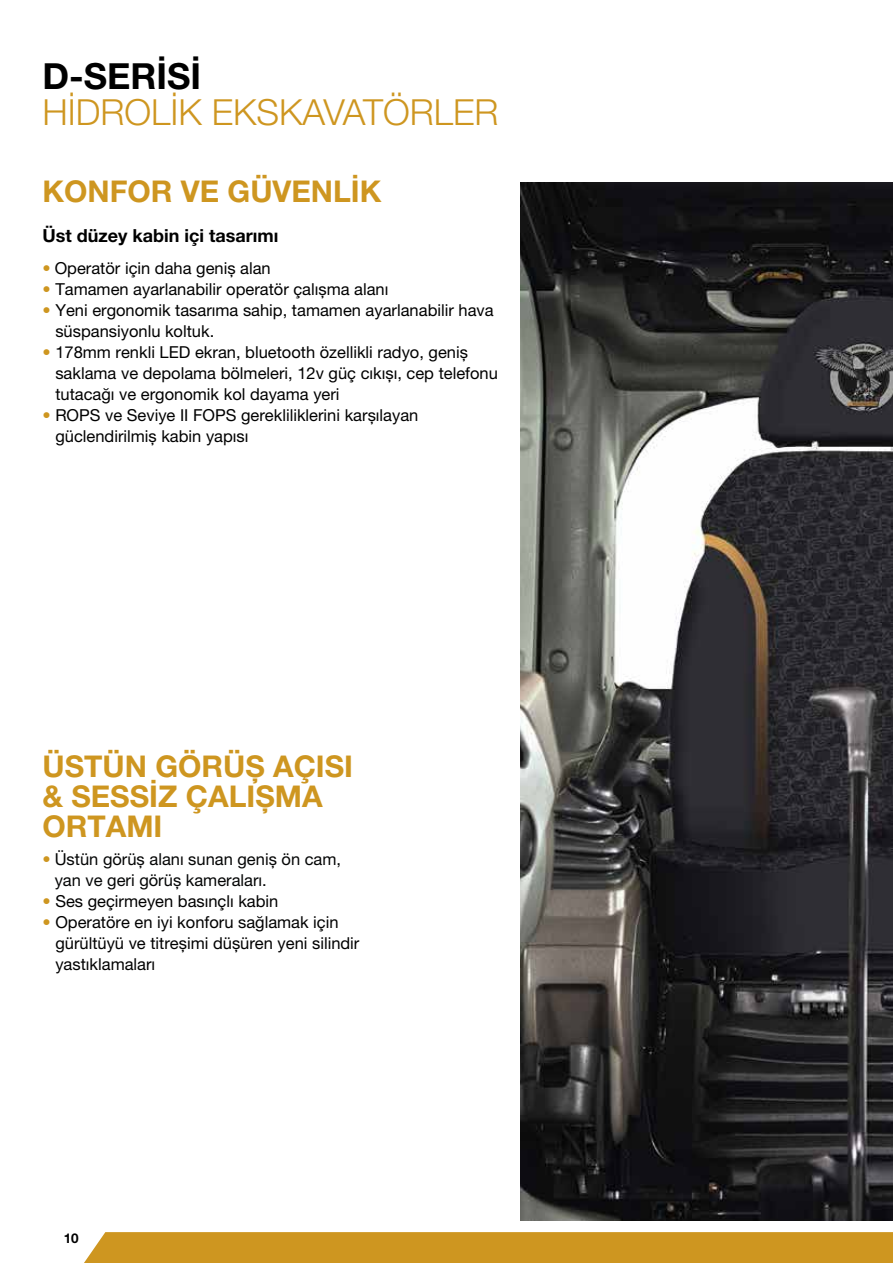
<style>
.page{position:relative;width:893px;height:1263px;background:#fff}
.page>*{position:absolute;margin:0;border:0;box-sizing:border-box;transform-origin:0 0}
.t1{font:300 36px "Helvetica Neue LT Pro";color:#ce9620}
.t2{font:700 36px "Helvetica Neue LT Pro";color:#000}
.t3{font:700 30px/30px "Helvetica Neue LT Pro";color:#ce9620}
.t4{font:700 18px "Helvetica Neue LT Pro";color:#000}
.t5{font:16.5px/21px "Helvetica Neue LT Pro";color:#000}
.t6{font:16.5px/21px "Helvetica Neue LT Pro";color:#040505}
.t7{font:700 13.5px "Helvetica Neue LT Std";color:#000}
.s1{font-family:"Helvetica Neue LT Std";font-stretch:condensed;color:#ce9620}
.s2{color:#ce9620}
</style>
<div class="page">
<div style="left:84px;top:1232px;width:809px;height:31px;background:#ce9620"></div>
<img style="left:521px;top:183px;width:372px;height:1037px">
<h1 class="t2" style="left:43px;top:54px;width:160px">D-SERİSİ</h1>
<h1 class="t1" style="left:43px;top:91px;width:457px">HİDROLİK EKSKAVATÖRLER</h1>
<h2 class="t3" style="left:43px;top:176px;width:340px">KONFOR VE GÜVENLİK</h2>
<p class="t4" style="left:43px;top:224px;width:237px">Üst düzey kabin içi tasarımı</p>
<p class="t5" style="left:43px;top:257px;width:230px"><span class="s1">•</span> Operatör için daha geniş alan</p>
<p class="t5" style="left:43px;top:278px;width:347px"><span class="s2">•</span> Tamamen ayarlanabilir operatör çalışma alanı</p>
<p class="t5" style="left:55px;top:299px;width:440px;text-indent:-13px"><span class="s2">•</span> Yeni ergonomik tasarıma sahip, tamamen ayarlanabilir hava süspansiyonlu koltuk.</p>
<p class="t5" style="left:55px;top:341px;width:444px;text-indent:-13px"><span class="s2">•</span> 178mm renkli LED ekran, bluetooth özellikli radyo, geniş saklama ve depolama bölmeleri, 12v güç cıkışı, cep telefonu tutacağı ve ergonomik kol dayama yeri</p>
<p class="t5" style="left:55px;top:404px;width:365px;text-indent:-13px"><span class="s2">•</span> ROPS ve Seviye II FOPS gerekliliklerini karşılayan güclendirilmiş kabin yapısı</p>
<h2 class="t3" style="left:43px;top:751px;width:312px">ÜSTÜN GÖRÜŞ AÇISI &amp; SESSİZ ÇALIŞMA<br>ORTAMI</h2>
<p class="t6" style="left:55px;top:848px;width:288px;text-indent:-12px"><span class="s1">•</span> Üstün görüş alanı sunan geniş ön cam, yan ve geri görüş kameraları.</p>
<p class="t5" style="left:43px;top:890px;width:237px"><span class="s2">•</span> Ses geçirmeyen basınçlı kabin</p>
<p class="t5" style="left:55px;top:911px;width:306px;text-indent:-13px"><span class="s2">•</span> Operatöre en iyi konforu sağlamak için gürültüyü ve titreşimi düşüren yeni silindir yastıklamaları</p>
<p class="t7" style="left:64px;top:1229px;width:16px">10</p>
</div>
